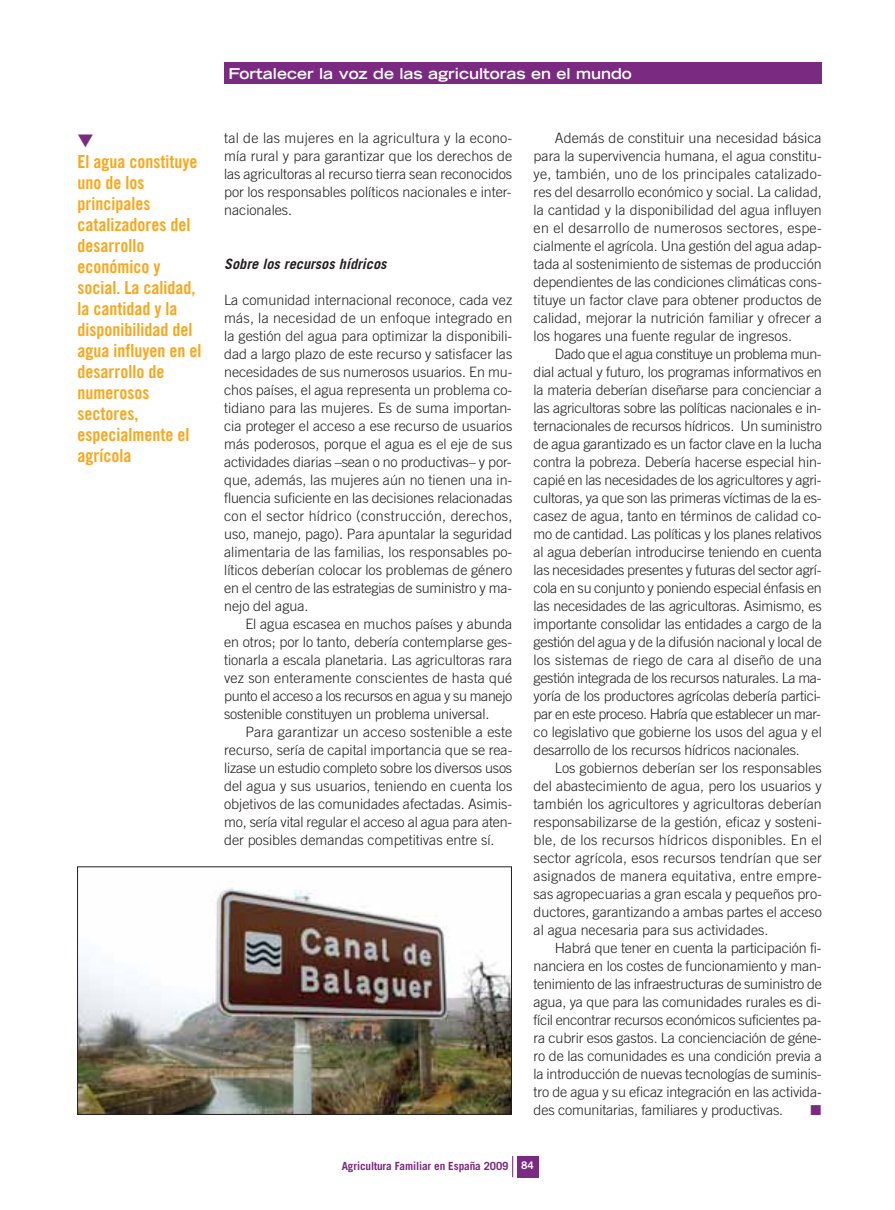
<style>
.page{position:relative;width:895px;height:1210px;background:#fff}
.page>*{position:absolute;margin:0;border:0;box-sizing:border-box;transform-origin:0 0}
.t1{font:18px/21px "Trade Gothic Bold Cond Twenty";color:#faa61a}
.t2{font:700 expanded 15px "Trade Gothic LH";color:#fff}
.t3{font:300 14.25px/18px "Trade Gothic";letter-spacing:-.005em;color:#231f20;text-align:justify}
.t4{font:italic 700 14.25px "Trade Gothic";color:#231f20}
.t5{font:14.25px "Zapf Dingbats";color:#7a2b81}
.t6{font:700 11.25px "Trade Gothic";letter-spacing:-.01em;color:#7a2b81}
.s1{font-family:"Trade Gothic Bold Two";font-weight:400;font-size:10.5px;color:#fff}
</style>
<div class="page">
<div style="left:224px;top:63px;width:597px;height:21px;background:#7a2b81"></div>
<div style="left:517px;top:1155px;width:21px;height:22px;background:#7a2b81"></div>
<svg style="left:512px;top:1156px;width:1px;height:21px"></svg>
<img style="left:79px;top:888px;width:430px;height:224px">
<div style="left:77px;top:866px;width:434px;height:248px;border:1px solid #231f20"></div>
<p class="t1" style="left:77px;top:153px;width:125px">El agua constituye uno de los principales catalizadores del desarrollo económico y social. La calidad, la cantidad y la disponibilidad del agua influyen en el desarrollo de numerosos sectores, especialmente el agrícola</p>
<p class="t2" style="left:228px;top:68px;width:405px">Fortalecer la voz de las agricultoras en el mundo</p>
<p class="t3" style="left:224px;top:130px;width:290px">tal de las mujeres en la agricultura y la econo&shy;mía rural y para garantizar que los derechos de las agricultoras al recurso tierra sean reconocidos por los responsables políticos nacionales e inter&shy;nacionales.</p>
<p class="t4" style="left:224px;top:258px;width:164px">Sobre los recursos hídricos</p>
<p class="t3" style="left:224px;top:292px;width:290px">La comunidad internacional reconoce, cada vez más, la necesidad de un enfoque integrado en la gestión del agua para optimizar la disponibili&shy;dad a largo plazo de este recurso y satisfacer las necesidades de sus numerosos usuarios. En mu&shy;chos países, el agua representa un problema co&shy;tidiano para las mujeres. Es de suma importan&shy;cia proteger el acceso a ese recurso de usuarios más poderosos, porque el agua es el eje de sus actividades diarias –sean o no productivas– y por&shy;que, además, las mujeres aún no tienen una in&shy;fluencia suficiente en las decisiones relacionadas con el sector hídrico (construcción, derechos, uso, manejo, pago). Para apuntalar la seguridad alimentaria de las familias, los responsables po&shy;líticos deberían colocar los problemas de género en el centro de las estrategias de suministro y ma&shy;nejo del agua.</p>
<p class="t3" style="left:224px;top:616px;width:290px;text-indent:21px">El agua escasea en muchos países y abunda en otros; por lo tanto, debería contemplarse ges&shy;tionarla a escala planetaria. Las agricultoras rara vez son enteramente conscientes de hasta qué punto el acceso a los recursos en agua y su manejo sostenible constituyen un problema universal.</p>
<p class="t3" style="left:224px;top:724px;width:290px;text-indent:21px">Para garantizar un acceso sostenible a este recurso, sería de capital importancia que se rea&shy;lizase un estudio completo sobre los diversos usos del agua y sus usuarios, teniendo en cuenta los objetivos de las comunidades afectadas. Asimis&shy;mo, sería vital regular el acceso al agua para aten&shy;der posibles demandas competitivas entre sí.</p>
<p class="t3" style="left:533px;top:130px;width:290px;text-indent:21px">Además de constituir una necesidad básica para la supervivencia humana, el agua constitu&shy;ye, también, uno de los principales catalizado&shy;res del desarrollo económico y social. La calidad, la cantidad y la disponibilidad del agua influyen en el desarrollo de numerosos sectores, espe&shy;cialmente el agrícola. Una gestión del agua adap&shy;tada al sostenimiento de sistemas de producción dependientes de las condiciones climáticas cons&shy;tituye un factor clave para obtener productos de calidad, mejorar la nutrición familiar y ofrecer a los hogares una fuente regular de ingresos.</p>
<p class="t3" style="left:533px;top:346px;width:290px;text-indent:21px">Dado que el agua constituye un problema mun&shy;dial actual y futuro, los programas informativos en la materia deberían diseñarse para concienciar a las agricultoras sobre las políticas nacionales e in&shy;ternacionales de recursos hídricos. Un suministro de agua garantizado es un factor clave en la lucha contra la pobreza. Debería hacerse especial hin&shy;capié en las necesidades de los agricultores y agri&shy;cultoras, ya que son las primeras víctimas de la es&shy;casez de agua, tanto en términos de calidad co&shy;mo de cantidad. Las políticas y los planes relativos al agua deberían introducirse teniendo en cuenta las necesidades presentes y futuras del sector agrí&shy;cola en su conjunto y poniendo especial énfasis en las necesidades de las agricultoras. Asimismo, es importante consolidar las entidades a cargo de la gestión del agua y de la difusión nacional y local de los sistemas de riego de cara al diseño de una gestión integrada de los recursos naturales. La ma&shy;yoría de los productores agrícolas debería partici&shy;par en este proceso. Habría que establecer un mar&shy;co legislativo que gobierne los usos del agua y el desarrollo de los recursos hídricos nacionales.</p>
<p class="t3" style="left:533px;top:760px;width:290px;text-indent:21px">Los gobiernos deberían ser los responsables del abastecimiento de agua, pero los usuarios y también los agricultores y agricultoras deberían responsabilizarse de la gestión, eficaz y sosteni&shy;ble, de los recursos hídricos disponibles. En el sector agrícola, esos recursos tendrían que ser asignados de manera equitativa, entre empre&shy;sas agropecuarias a gran escala y pequeños pro&shy;ductores, garantizando a ambas partes el acceso al agua necesaria para sus actividades.</p>
<p class="t3" style="left:533px;top:940px;width:290px;text-indent:21px">Habrá que tener en cuenta la participación fi&shy;nanciera en los costes de funcionamiento y man&shy;tenimiento de las infraestructuras de suministro de agua, ya que para las comunidades rurales es di&shy;fícil encontrar recursos económicos suficientes pa&shy;ra cubrir esos gastos. La concienciación de géne&shy;ro de las comunidades es una condición previa a la introducción de nuevas tecnologías de suminis&shy;tro de agua y su eficaz integración en las activida&shy;des comunitarias, familiares y productivas.</p>
<p class="t5" style="left:810px;top:1103px;width:12px">■</p>
<p class="t6" style="left:342px;top:1161px;width:194px">Agricultura Familiar en España 2009 <span class="s1">84</span></p>
</div>
